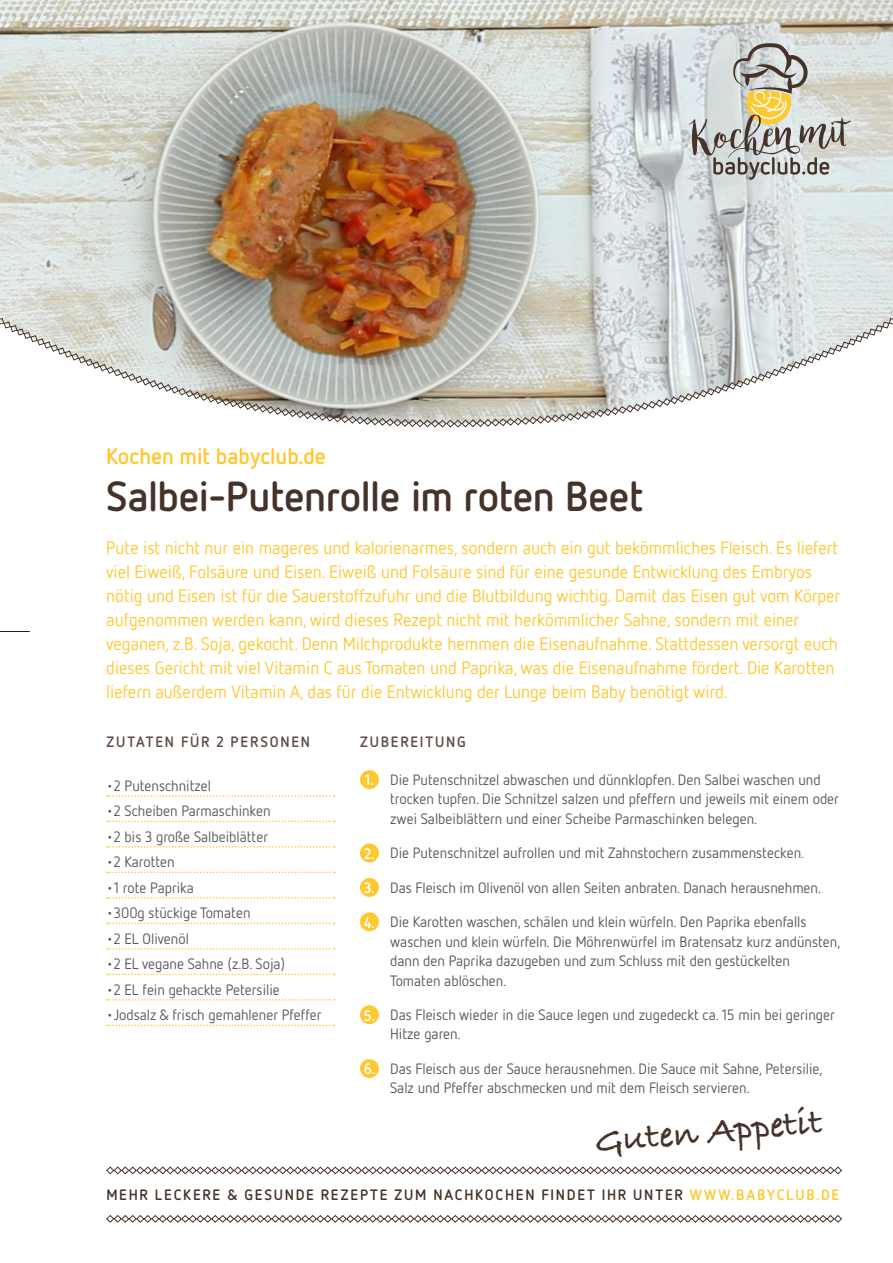
<style>
.page{position:relative;width:893px;height:1263px;background:#fff}
.page>*{position:absolute;margin:0;border:0;box-sizing:border-box;transform-origin:0 0}
.t1{font:700 42px "Netto OT";letter-spacing:-.01em;color:#45332a}
.t2{font:700 37.5px "Bradley Hand ITCTT";color:#45332a}
.t3{font:700 22.5px "Netto OT";color:#fec830}
.t4{font:18px/24px "Netto OT";color:#fec830}
.t5{font:15px/19.5px "Netto OT";color:#57585a}
.t6{font:700 15px "Netto OT";letter-spacing:.12em;color:#45332a}
.t7{font:700 15px "Netto OT";letter-spacing:.12em;color:#604d45}
.t8{font:700 15px "Netto OT";color:#fff}
.s1{color:#fec830}
</style>
<div class="page">
<img style="left:0;top:0;width:893px;height:318px">
<svg style="left:0;top:318px;width:893px;height:110px"></svg>
<svg style="left:689px;top:43px;width:162px;height:137px;background:#c4c3bb"></svg>
<svg style="left:107px;top:795px;width:228px;height:1px"></svg>
<svg style="left:107px;top:820px;width:228px;height:2px"></svg>
<svg style="left:107px;top:846px;width:228px;height:1px"></svg>
<svg style="left:107px;top:871px;width:228px;height:2px"></svg>
<svg style="left:107px;top:897px;width:228px;height:1px"></svg>
<svg style="left:107px;top:922px;width:228px;height:2px"></svg>
<svg style="left:107px;top:948px;width:228px;height:1px"></svg>
<svg style="left:107px;top:973px;width:228px;height:2px"></svg>
<svg style="left:107px;top:999px;width:228px;height:1px"></svg>
<svg style="left:107px;top:1024px;width:228px;height:2px"></svg>
<div style="left:360px;top:770px;width:19px;height:19px;background:#fec830;border-radius:50%"></div>
<div style="left:360px;top:843px;width:19px;height:19px;background:#fec830;border-radius:50%"></div>
<div style="left:360px;top:878px;width:19px;height:19px;background:#fec830;border-radius:50%"></div>
<div style="left:360px;top:912px;width:19px;height:19px;background:#fec830;border-radius:50%"></div>
<div style="left:360px;top:1005px;width:19px;height:19px;background:#fec830;border-radius:50%"></div>
<div style="left:360px;top:1059px;width:19px;height:19px;background:#fec830;border-radius:50%"></div>
<hr style="left:0;top:631px;width:30px;height:1px;background:#231f20">
<svg style="left:106px;top:1166px;width:736px;height:9px"></svg>
<svg style="left:106px;top:1215px;width:736px;height:8px"></svg>
<p class="t3" style="left:106px;top:442px;width:221px">Kochen mit babyclub.de</p>
<p class="t1" style="left:106px;top:470px;width:539px">Salbei-Putenrolle im roten Beet</p>
<p class="t4" style="left:106px;top:535px;width:735px">Pute ist nicht nur ein mageres und kalorienarmes, sondern auch ein gut bekömmliches Fleisch. Es liefert viel Eiweiß, Folsäure und Eisen. Eiweiß und Folsäure sind für eine gesunde Entwicklung des Embryos nötig und Eisen ist für die Sauerstoffzufuhr und die Blutbildung wichtig. Damit das Eisen gut vom Körper aufgenommen werden kann, wird dieses Rezept nicht mit herkömmlicher Sahne, sondern mit einer veganen, z.B. Soja, gekocht. Denn Milchprodukte hemmen die Eisenaufnahme. Stattdessen versorgt euch dieses Gericht mit viel Vitamin C aus Tomaten und Paprika, was die Eisenaufnahme fördert. Die Karotten liefern außerdem Vitamin A, das für die Entwicklung der Lunge beim Baby benötigt wird.</p>
<p class="t7" style="left:106px;top:733px;width:205px">ZUTATEN FÜR 2 PERSONEN</p>
<p class="t5" style="left:106px;top:775px;width:106px">•2 Putenschnitzel</p>
<p class="t5" style="left:106px;top:801px;width:166px">•2 Scheiben Parmaschinken</p>
<p class="t5" style="left:106px;top:826px;width:163px">•2 bis 3 große Salbeiblätter</p>
<p class="t5" style="left:106px;top:852px;width:70px">•2 Karotten</p>
<p class="t5" style="left:106px;top:877px;width:89px">•1 rote Paprika</p>
<p class="t5" style="left:106px;top:903px;width:146px">•300g stückige Tomaten</p>
<p class="t5" style="left:106px;top:928px;width:84px">•2 EL Olivenöl</p>
<p class="t5" style="left:106px;top:954px;width:180px">•2 EL vegane Sahne (z.B. Soja)</p>
<p class="t5" style="left:106px;top:979px;width:175px">•2 EL fein gehackte Petersilie</p>
<p class="t5" style="left:106px;top:1005px;width:217px">•Jodsalz &amp; frisch gemahlener Pfeffer</p>
<p class="t7" style="left:360px;top:733px;width:107px">ZUBEREITUNG</p>
<p class="t8" style="left:365px;top:771px;width:10px">1.</p>
<p class="t5" style="left:390px;top:769px;width:450px">Die Putenschnitzel abwaschen und dünnklopfen. Den Salbei waschen und trocken tupfen. Die Schnitzel salzen und pfeffern und jeweils mit einem oder zwei Salbeiblättern und einer Scheibe Parmaschinken belegen.</p>
<p class="t8" style="left:364px;top:844px;width:12px">2.</p>
<p class="t5" style="left:390px;top:843px;width:415px">Die Putenschnitzel aufrollen und mit Zahnstochern zusammenstecken.</p>
<p class="t8" style="left:364px;top:878px;width:12px">3.</p>
<p class="t5" style="left:390px;top:877px;width:432px">Das Fleisch im Olivenöl von allen Seiten anbraten. Danach herausnehmen.</p>
<p class="t8" style="left:364px;top:913px;width:12px">4.</p>
<p class="t5" style="left:390px;top:912px;width:452px">Die Karotten waschen, schälen und klein würfeln. Den Paprika ebenfalls waschen und klein würfeln. Die Möhrenwürfel im Bratensatz kurz andünsten, dann den Paprika dazugeben und zum Schluss mit den gestückelten Tomaten ablöschen.</p>
<p class="t8" style="left:364px;top:1006px;width:12px">5.</p>
<p class="t5" style="left:390px;top:1004px;width:446px">Das Fleisch wieder in die Sauce legen und zugedeckt ca. 15 min bei geringer<br>Hitze garen.</p>
<p class="t8" style="left:364px;top:1060px;width:12px">6.</p>
<p class="t5" style="left:390px;top:1058px;width:434px">Das Fleisch aus der Sauce herausnehmen. Die Sauce mit Sahne, Petersilie,<br>Salz und Pfeffer abschmecken und mit dem Fleisch servieren.</p>
<p class="t2" style="left:592px;top:1113px;width:230px;rotate:-5deg">Guten Appetit</p>
<p class="t6" style="left:106px;top:1185px;width:734px">MEHR LECKERE &amp; GESUNDE REZEPTE ZUM NACHKOCHEN FINDET IHR UNTER <span class="s1">WWW.BABYCLUB.DE</span></p>
</div>
